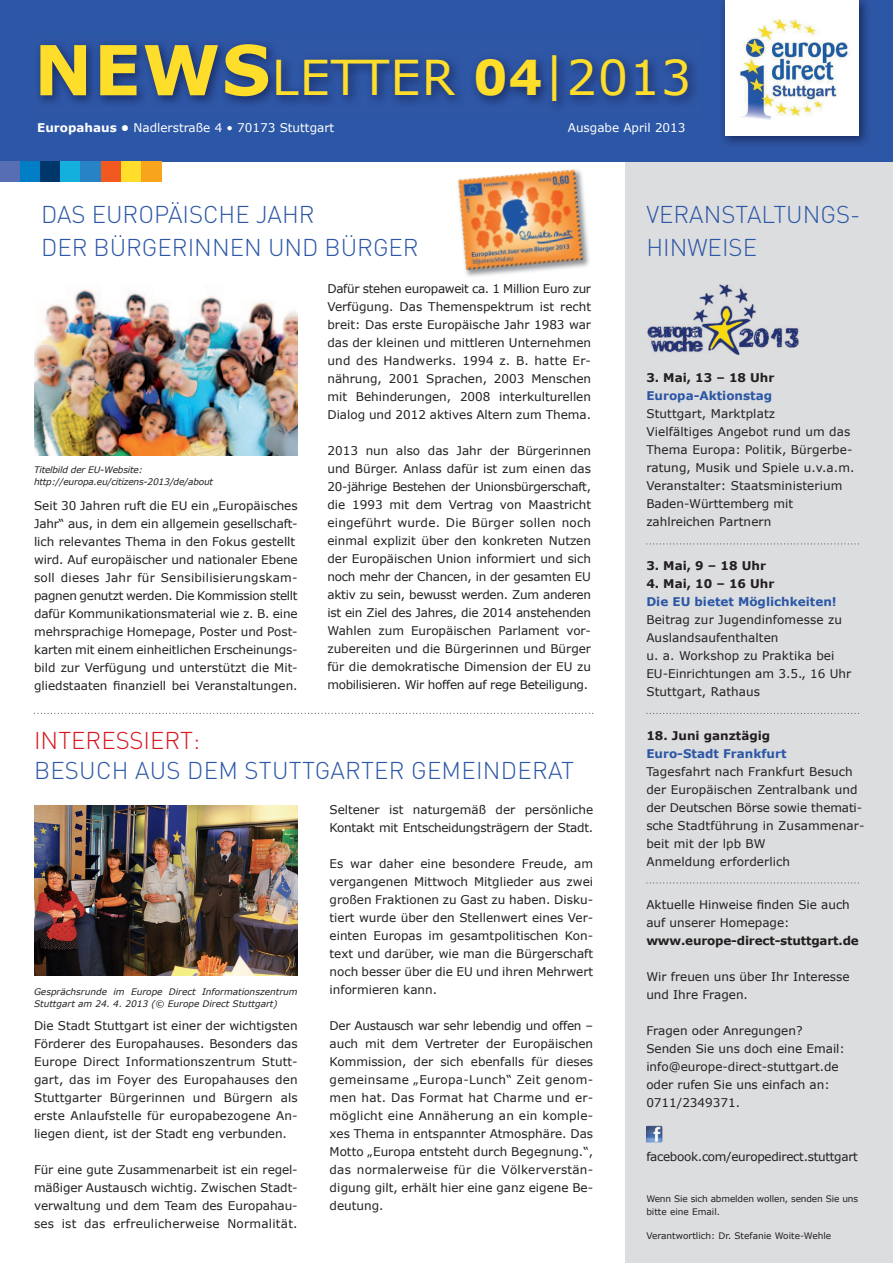
<style>
.page{position:relative;width:893px;height:1263px;background:#fff}
.page>*{position:absolute;margin:0;border:0;box-sizing:border-box;transform-origin:0 0}
.t1{font:48px "Verdana";letter-spacing:.02em;color:#ffdd2b}
.t2{font:300 24px/33px "DIN";color:#2c57a6}
.t3{font:300 24px "DIN";color:#d7171f}
.t4{font:12px/18px "Verdana";color:#231f20}
.t5{font:700 12px "Verdana";color:#231f20}
.t6{font:12px/18px "Verdana";letter-spacing:-.02em;color:#231f20}
.t7{font:700 12px "Verdana";color:#2c57a6}
.t8{font:12px "Verdana";color:#fff}
.t9{font:12px "Verdana";letter-spacing:-.025em;color:#231f20}
.t10{font:italic 9px/12px "Verdana";color:#231f20}
.t11{font:9px/13.5px "Verdana";color:#231f20}
.t12{font:italic 9px/12px "Verdana";letter-spacing:-.02em;color:#231f20}
.s1{font-weight:700;font-size:69px}
.s2{font-weight:700}
</style>
<div class="page">
<div style="left:625px;top:162px;width:268px;height:1101px;background:#dcdddf"></div>
<svg style="left:0;top:0;width:893px;height:162px;background:#2a529e"></svg>
<div style="left:725px;top:0;width:134px;height:136px;background:#fff"></div>
<img style="left:739px;top:19px;width:111px;height:101px">
<div style="left:0;top:162px;width:20px;height:20px;background:#576db4"></div>
<div style="left:20px;top:162px;width:20px;height:20px;background:#007ec5"></div>
<div style="left:40px;top:162px;width:21px;height:20px;background:#00376b"></div>
<div style="left:61px;top:162px;width:20px;height:20px;background:#13b0de"></div>
<div style="left:81px;top:162px;width:20px;height:20px;background:#2783c5"></div>
<div style="left:101px;top:162px;width:20px;height:20px;background:#f15921"></div>
<div style="left:121px;top:162px;width:20px;height:20px;background:#ffdd2b"></div>
<div style="left:141px;top:162px;width:21px;height:20px;background:#f9a51b"></div>
<svg style="left:646px;top:543px;width:213px;height:1px"></svg>
<svg style="left:646px;top:713px;width:213px;height:1px"></svg>
<svg style="left:646px;top:882px;width:213px;height:1px"></svg>
<img style="left:646px;top:1126px;width:16px;height:17px">
<img style="left:34px;top:289px;width:264px;height:166px">
<img style="left:34px;top:805px;width:264px;height:170px">
<svg style="left:34px;top:713px;width:559px;height:1px"></svg>
<img style="left:465px;top:169px;width:124px;height:108px">
<img style="left:458px;top:170px;width:125px;height:100px">
<img style="left:647px;top:285px;width:152px;height:70px">
<h1 class="t1" style="left:34px;top:47px;width:659px"><span class="s1">NEWS</span>LETTER <span class="s2">04</span>|2013</h1>
<p class="t8" style="left:37px;top:120px;width:298px"><span class="s2">Europahaus •</span> Nadlerstraße 4 • 70173 Stuttgart</p>
<p class="t8" style="left:568px;top:120px;width:119px">Ausgabe April 2013</p>
<h2 class="t2" style="left:41px;top:198px;width:379px">DAS EUROPÄISCHE JAHR<br>DER BÜRGERINNEN UND BÜRGER</h2>
<p class="t12" style="left:34px;top:463px;width:181px">Titelbild der EU-Website: http://europa.eu/citizens-2013/de/about</p>
<p class="t4" style="left:34px;top:496px;width:265px">Seit 30 Jahren ruft die EU ein „Europäisches Jahr“ aus, in dem ein allgemein gesellschaft&shy;lich relevantes Thema in den Fokus gestellt wird. Auf europäischer und nationaler Ebene soll dieses Jahr für Sensibilisierungskam&shy;pag nen genutzt werden. Die Kommission stellt dafür Kommunikationsmaterial wie z. B. eine mehrsprachige Homepage, Poster und Post&shy;karten mit einem einheitlichen Erscheinungs&shy;bild zur Verfügung und unterstützt die Mit&shy;gliedstaaten finanziell bei Veranstaltungen.</p>
<p class="t4" style="left:327px;top:280px;width:265px;text-align:justify">Dafür stehen europaweit ca. 1 Million Euro zur Verfügung. Das Themenspektrum ist recht breit: Das erste Europäische Jahr 1983 war das der kleinen und mittleren Unternehmen und des Handwerks. 1994 z. B. hatte Er&shy;nährung, 2001 Sprachen, 2003 Menschen mit Behinderungen, 2008 interkulturellen Dialog und 2012 aktives Altern zum Thema.</p>
<p class="t4" style="left:327px;top:442px;width:265px;text-align:justify">2013 nun also das Jahr der Bürgerinnen und Bürger. Anlass dafür ist zum einen das 20-jährige Bestehen der Unionsbürgerschaft, die 1993 mit dem Vertrag von Maastricht eingeführt wurde. Die Bürger sollen noch einmal explizit über den konkreten Nutzen der Europäischen Union informiert und sich noch mehr der Chancen, in der gesamten EU aktiv zu sein, bewusst werden. Zum anderen ist ein Ziel des Jahres, die 2014 anstehenden Wahlen zum Europäischen Parlament vor&shy;zubereiten und die Bürgerinnen und Bürger für die demokratische Dimension der EU zu mobilisieren. Wir hoffen auf rege Beteiligung.</p>
<h2 class="t3" style="left:34px;top:725px;width:168px">INTERESSIERT:</h2>
<h2 class="t2" style="left:34px;top:753px;width:542px">BESUCH AUS DEM STUTTGARTER GEMEINDERAT</h2>
<p class="t10" style="left:34px;top:985px;width:265px">Gesprächsrunde im Europe Direct Informationszentrum<br>Stuttgart am 24. 4. 2013 (© Europe Direct Stuttgart)</p>
<p class="t4" style="left:34px;top:1017px;width:265px;text-align:justify">Die Stadt Stuttgart ist einer der wichtigsten Förderer des Europahauses. Besonders das Europe Direct Informationszentrum Stutt&shy;gart, das im Foyer des Europahauses den Stuttgarter Bürgerinnen und Bürgern als erste Anlaufstelle für europabezogene An&shy;liegen dient, ist der Stadt eng verbunden.</p>
<p class="t4" style="left:34px;top:1161px;width:265px;text-align:justify">Für eine gute Zusammenarbeit ist ein regel&shy;mäßiger Austausch wichtig. Zwischen Stadt - verwaltung und dem Team des Europahau&shy;ses ist das erfreulicherweise Normalität.</p>
<p class="t6" style="left:330px;top:801px;width:265px">Seltener ist naturgemäß der persönliche<br>Kontakt mit Entscheidungsträgern der Stadt.</p>
<p class="t4" style="left:330px;top:855px;width:265px;text-align:justify">Es war daher eine besondere Freude, am vergangenen Mittwoch Mitglieder aus zwei großen Fraktionen zu Gast zu haben. Disku&shy;tiert wurde über den Stellenwert eines Ver&shy;einten Europas im gesamtpolitischen Kon&shy;text und darüber, wie man die Bürgerschaft noch besser über die EU und ihren Mehrwert informieren kann.</p>
<p class="t4" style="left:330px;top:1017px;width:265px;text-align:justify">Der Austausch war sehr lebendig und offen – auch mit dem Vertreter der Europäischen Kommission, der sich ebenfalls für dieses gemeinsame „Europa-Lunch“ Zeit genom&shy;men hat. Das Format hat Charme und er&shy;möglicht eine Annäherung an ein komple&shy;xes Thema in entspannter Atmosphäre. Das Motto „Europa entsteht durch Begegnung.“, das normalerweise für die Völkerverstän&shy;digung gilt, erhält hier eine ganz eigene Be&shy;deutung.</p>
<h2 class="t2" style="left:646px;top:198px;width:216px">VERANSTALTUNGS-<br>HINWEISE</h2>
<p class="t5" style="left:646px;top:370px;width:130px">3. Mai, 13 – 18 Uhr</p>
<p class="t7" style="left:646px;top:388px;width:127px">Europa-Aktionstag</p>
<p class="t4" style="left:646px;top:405px;width:210px">Stuttgart, Marktplatz<br>Vielfältiges Angebot rund um das<br>Thema Europa: Politik, Bürgerbe&shy;ratung, Musik und Spiele u.v.a.m.<br>Veranstalter: Staatsministerium<br>Baden-Württemberg mit zahlreichen Partnern</p>
<p class="t5" style="left:646px;top:558px;width:121px">3. Mai, 9 – 18 Uhr</p>
<p class="t5" style="left:646px;top:576px;width:130px">4. Mai, 10 – 16 Uhr</p>
<p class="t7" style="left:646px;top:594px;width:192px">Die EU bietet Möglichkeiten!</p>
<p class="t4" style="left:646px;top:611px;width:206px">Beitrag zur Jugendinfomesse zu<br>Auslandsaufenthalten<br>u. a. Workshop zu Praktika bei<br>EU-Einrichtungen am 3.5., 16 Uhr<br>Stuttgart, Rathaus</p>
<p class="t5" style="left:646px;top:727px;width:125px">18. Juni ganztägig</p>
<p class="t7" style="left:646px;top:745px;width:142px">Euro-Stadt Frankfurt</p>
<p class="t4" style="left:646px;top:762px;width:220px">Tagesfahrt nach Frankfurt Besuch der Europäischen Zentralbank und der Deutschen Börse sowie themati&shy;sche Stadtführung in Zusammenar&shy;beit mit der lpb BW<br>Anmeldung erforderlich</p>
<p class="t4" style="left:646px;top:896px;width:205px">Aktuelle Hinweise finden Sie auch auf unserer Homepage:</p>
<p class="t5" style="left:646px;top:933px;width:214px">www.europe-direct-stuttgart.de</p>
<p class="t4" style="left:646px;top:968px;width:205px">Wir freuen uns über Ihr Interesse und Ihre Fragen.</p>
<p class="t4" style="left:646px;top:1022px;width:200px">Fragen oder Anregungen?<br>Senden Sie uns doch eine Email: info@europe-direct-stuttgart.de oder rufen Sie uns einfach an:<br>0711/2349371.</p>
<p class="t9" style="left:646px;top:1149px;width:213px">facebook.com/europedirect.stuttgart</p>
<p class="t11" style="left:646px;top:1192px;width:213px">Wenn Sie sich abmelden wollen, senden Sie uns bitte eine Email.</p>
<p class="t11" style="left:646px;top:1229px;width:186px">Verantwortlich: Dr. Stefanie Woite-Wehle</p>
</div>
